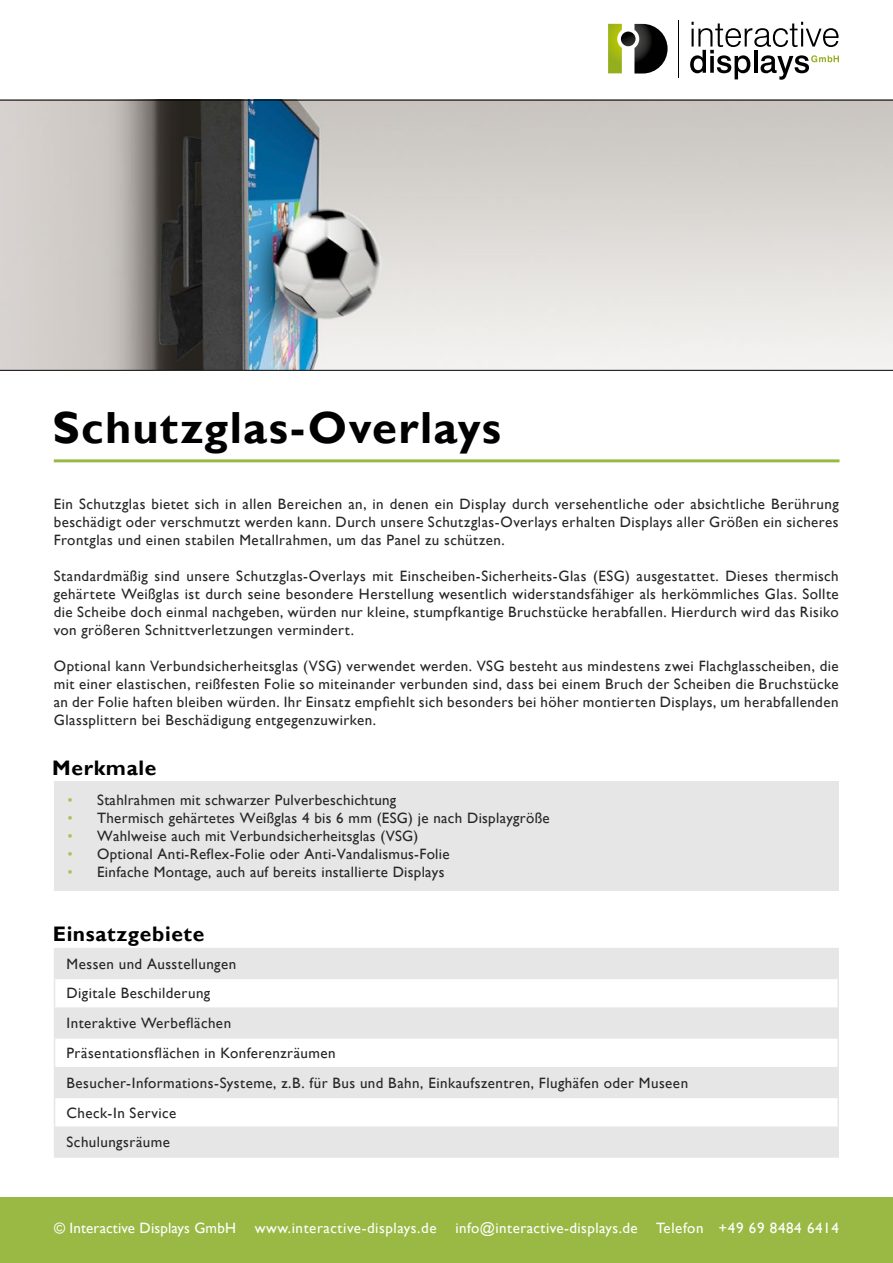
<style>
.page{position:relative;width:893px;height:1263px;background:#fff}
.page>*{position:absolute;margin:0;border:0;box-sizing:border-box;transform-origin:0 0}
.t1{font:700 45px "Gill Sans";letter-spacing:.03em;color:#000}
.t2{font:700 21px "Gill Sans";letter-spacing:.03em;color:#000}
.Text_InDis{font:15px/18px "Gill Sans";letter-spacing:.03em;color:#262626;text-align:justify}
.grünes_Aufzählungsze{font:15px "Gill Sans";letter-spacing:.02em;color:#262626}
.t3{font:15px "Gill Sans";letter-spacing:.03em;color:#fff}
.t4{font:15px "Gill Sans";letter-spacing:.01em;color:#fff}
.s1{color:#aac361}
</style>
<div class="page">
<div style="left:0;top:1197px;width:893px;height:66px;background:#9ab944"></div>
<svg style="left:634px;top:24px;width:34px;height:50px"></svg>
<svg style="left:608px;top:24px;width:14px;height:49px"></svg>
<svg style="left:621px;top:32px;width:15px;height:14px"></svg>
<svg style="left:690px;top:22px;width:149px;height:58px"></svg>
<hr style="left:678px;top:20px;width:1px;height:57px;background:#000">
<div style="left:55px;top:949px;width:782px;height:207px;background:#e6e6e6"></div>
<svg style="left:55px;top:979px;width:782px;height:147px"></svg>
<hr style="left:54px;top:948px;width:785px;height:1px;background:#e6e6e6">
<hr style="left:837px;top:949px;width:2px;height:28px;background:#e6e6e6">
<hr style="left:54px;top:977px;width:785px;height:2px;background:#e6e6e6">
<hr style="left:837px;top:979px;width:2px;height:28px;background:#e6e6e6">
<hr style="left:54px;top:1007px;width:785px;height:2px;background:#e6e6e6">
<hr style="left:837px;top:1009px;width:2px;height:28px;background:#e6e6e6">
<hr style="left:54px;top:1037px;width:785px;height:2px;background:#e6e6e6">
<hr style="left:837px;top:1039px;width:2px;height:28px;background:#e6e6e6">
<hr style="left:54px;top:1067px;width:785px;height:1px;background:#e6e6e6">
<hr style="left:837px;top:1068px;width:2px;height:29px;background:#e6e6e6">
<hr style="left:54px;top:1097px;width:785px;height:1px;background:#e6e6e6">
<hr style="left:837px;top:1098px;width:2px;height:28px;background:#e6e6e6">
<hr style="left:54px;top:1126px;width:785px;height:2px;background:#e6e6e6">
<svg style="left:54px;top:949px;width:1px;height:207px"></svg>
<hr style="left:837px;top:1128px;width:2px;height:28px;background:#e6e6e6">
<hr style="left:54px;top:1156px;width:785px;height:2px;background:#e6e6e6">
<div style="left:54px;top:781px;width:785px;height:110px;background:#e6e6e6"></div>
<hr style="left:54px;top:459px;width:785px;height:3px;background:#9ab944">
<img style="left:0;top:101px;width:893px;height:269px">
<hr style="left:0;top:100px;width:893px;height:1px;background:#000">
<hr style="left:0;top:370px;width:893px;height:1px;background:#000">
<p class="t1" style="left:52px;top:401px;width:450px">Schutzglas-Overlays</p>
<p class="Text_InDis" style="left:54px;top:495px;width:786px">Ein Schutzglas bietet sich in allen Bereichen an, in denen ein Display durch versehentliche oder absichtliche Berührung beschädigt oder verschmutzt werden kann. Durch unsere Schutzglas-Overlays erhalten Displays aller Größen ein sicheres Frontglas und einen stabilen Metallrahmen, um das Panel zu schützen.</p>
<p class="Text_InDis" style="left:54px;top:567px;width:786px">Standardmäßig sind unsere Schutzglas-Overlays mit Einscheiben-Sicherheits-Glas (ESG) ausgestattet. Dieses thermisch gehärtete Weißglas ist durch seine besondere Herstellung wesentlich widerstandsfähiger als herkömmliches Glas. Sollte die Scheibe doch einmal nachgeben, würden nur kleine, stumpfkantige Bruchstücke herabfallen. Hierdurch wird das Risiko von größeren Schnittverletzungen vermindert.</p>
<p class="Text_InDis" style="left:54px;top:657px;width:786px">Optional kann Verbundsicherheitsglas (VSG) verwendet werden. VSG besteht aus mindestens zwei Flachglasscheiben, die mit einer elastischen, reißfesten Folie so miteinander verbunden sind, dass bei einem Bruch der Scheiben die Bruchstücke an der Folie haften bleiben würden. Ihr Einsatz empfiehlt sich besonders bei höher montierten Displays, um herabfallenden Glassplittern bei Beschädigung entgegenzuwirken.</p>
<p class="t2" style="left:52px;top:755px;width:106px">Merkmale</p>
<p class="grünes_Aufzählungsze" style="left:67px;top:791px;width:330px"><span class="s1">•</span> Stahlrahmen mit schwarzer Pulverbeschichtung</p>
<p class="grünes_Aufzählungsze" style="left:67px;top:809px;width:484px"><span class="s1">•</span> Thermisch gehärtetes Weißglas 4 bis 6 mm (ESG) je nach Displaygröße</p>
<p class="grünes_Aufzählungsze" style="left:67px;top:827px;width:353px"><span class="s1">•</span> Wahlweise auch mit Verbundsicherheitsglas (VSG)</p>
<p class="grünes_Aufzählungsze" style="left:67px;top:845px;width:384px"><span class="s1">•</span> Optional Anti-Reflex-Folie oder Anti-Vandalismus-Folie</p>
<p class="grünes_Aufzählungsze" style="left:67px;top:863px;width:379px"><span class="s1">•</span> Einfache Montage, auch auf bereits installierte Displays</p>
<p class="t2" style="left:53px;top:921px;width:153px">Einsatzgebiete</p>
<p class="Text_InDis" style="left:67px;top:955px;width:171px">Messen und Ausstellungen</p>
<p class="Text_InDis" style="left:67px;top:985px;width:145px">Digitale Beschilderung</p>
<p class="Text_InDis" style="left:67px;top:1014px;width:166px">Interaktive Werbeflächen</p>
<p class="Text_InDis" style="left:67px;top:1044px;width:271px">Präsentationsflächen in Konferenzräumen</p>
<p class="Text_InDis" style="left:67px;top:1074px;width:623px">Besucher-Informations-Systeme, z.B. für Bus und Bahn, Einkaufszentren, Flughäfen oder Museen</p>
<p class="Text_InDis" style="left:67px;top:1104px;width:111px">Check-In Service</p>
<p class="Text_InDis" style="left:67px;top:1133px;width:105px">Schulungsräume</p>
<p class="t4" style="left:54px;top:1219px;width:183px">© Interactive Displays GmbH</p>
<p class="t3" style="left:255px;top:1219px;width:183px">www.interactive-displays.de</p>
<p class="t3" style="left:455px;top:1219px;width:184px">info@interactive-displays.de</p>
<p class="t3" style="left:656px;top:1219px;width:184px">Telefon +49 69 8484 6414</p>
</div>
